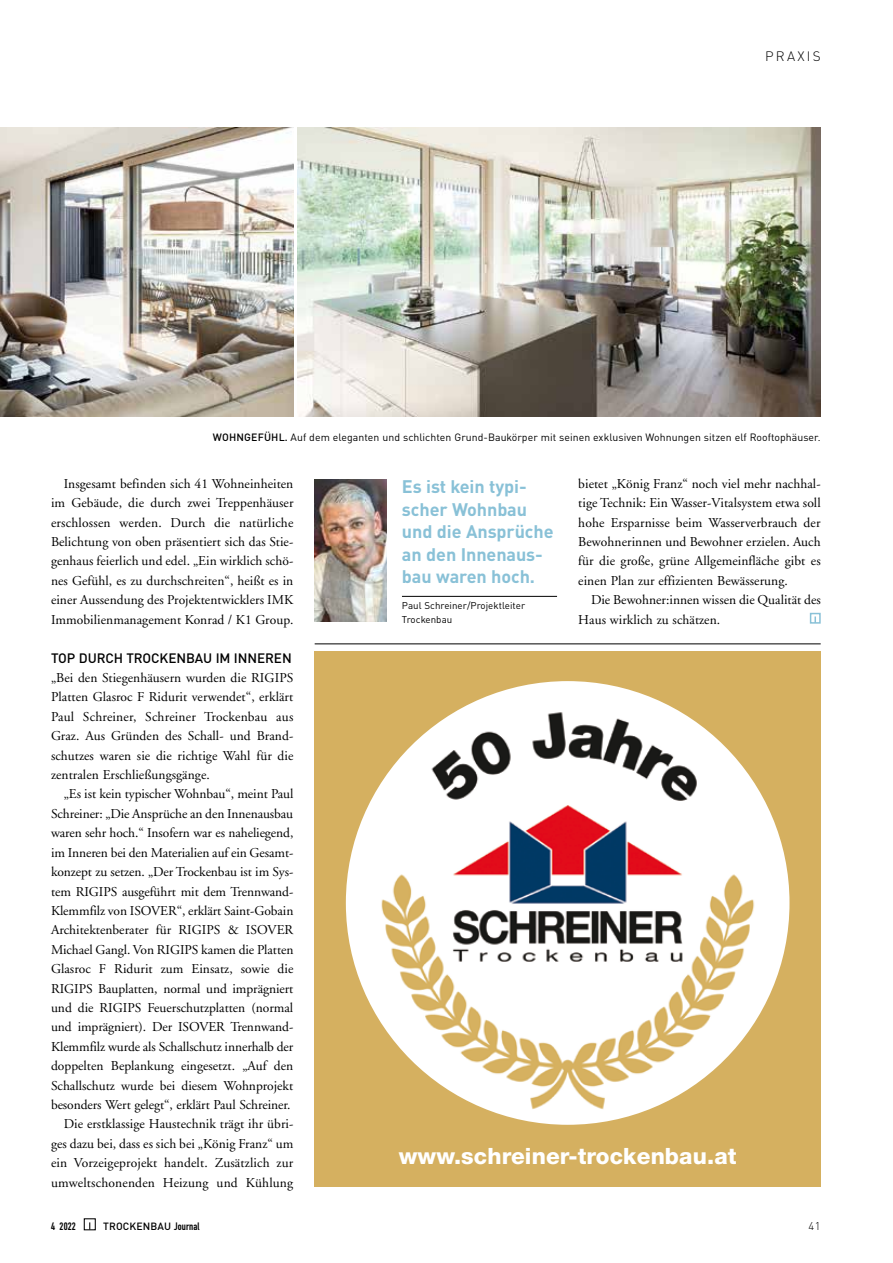
<style>
.page{position:relative;width:893px;height:1263px;background:#fff}
.page>*{position:absolute;margin:0;border:0;box-sizing:border-box;transform-origin:0 0}
.t1{font:800 22.5px "Helvetica Neue LT Pro";letter-spacing:.005em;color:#fff}
.t2{font:700 18px/22.5px "DINOT";letter-spacing:-.005em;color:#89c1d7}
.t3{font:13.5px/19.4px "Adobe Garamond";color:#000;text-align:justify}
.t4{font:500 13.5px "DINOT";letter-spacing:-.005em;color:#000}
.t5{font:300 13.5px "DINOT";letter-spacing:.165em;color:#000}
.t6{font:300 11.25px "DINOT";color:#000}
.t7{font:10.65px "DIN Engschrift Alternate";color:#000}
.t8{font:10.5px "DINOT";letter-spacing:.005em;color:#000}
.t9{font:500 10.35px "DINOT";letter-spacing:.015em;color:#000}
.t10{font:9.75px/13.5px "DINOT";letter-spacing:.005em;color:#000}
.s1{font-weight:500}
.s2{font-family:"DIN Engschrift Alternate";font-weight:400;font-size:10.65px}
</style>
<div class="page">
<div style="left:810px;top:613px;width:11px;height:11px;border:2px solid #89c1d7"></div>
<svg style="left:814px;top:616px;width:2px;height:7px"></svg>
<div style="left:84px;top:1218px;width:12px;height:12px;border:1px solid #000"></div>
<hr style="left:315px;top:643px;width:506px;height:1px;background:#000">
<div style="left:315px;top:651px;width:506px;height:535px;background:#d5b060"></div>
<img style="left:346px;top:681px;width:443px;height:444px;border-radius:222px">
<img style="left:0;top:128px;width:293px;height:289px">
<img style="left:298px;top:128px;width:523px;height:289px">
<hr style="left:402px;top:596px;width:155px;height:1px;background:#000">
<img style="left:315px;top:479px;width:72px;height:143px">
<p class="t5" style="left:765px;top:48px;width:57px">PRAXIS</p>
<p class="t8" style="left:213px;top:430px;width:609px"><span class="s1">WOHNGEFÜHL.</span> Auf dem eleganten und schlichten Grund-Baukörper mit seinen exklusiven Wohnungen sitzen elf Rooftophäuser.</p>
<h2 class="t2" style="left:402px;top:475px;width:153px">Es ist kein typi&shy;scher Wohnbau und die Ansprüche an den Innenaus&shy;bau waren hoch.</h2>
<p class="t10" style="left:402px;top:599px;width:125px">Paul Schreiner/Projektleiter<br>Trockenbau</p>
<p class="t3" style="left:51px;top:474px;width:244px;text-indent:13px">Insgesamt befinden sich 41 Wohneinheiten im Gebäude, die durch zwei Treppenhäuser erschlossen werden. Durch die natürliche Belichtung von oben präsentiert sich das Stie&shy;genhaus feierlich und edel. „Ein wirklich schö&shy;nes Gefühl, es zu durchschreiten“, heißt es in einer Aussendung des Projektentwicklers IMK Immobilienmanagement Konrad / K1 Group.</p>
<p class="t4" style="left:51px;top:649px;width:242px">TOP DURCH TROCKENBAU IM INNEREN</p>
<p class="t3" style="left:51px;top:668px;width:244px">„Bei den Stiegenhäusern wurden die RIGIPS Platten Glasroc F Ridurit verwendet“, erklärt Paul Schreiner, Schreiner Trockenbau aus Graz. Aus Gründen des Schall- und Brand&shy;schutzes waren sie die richtige Wahl für die zentralen Erschließungsgänge.</p>
<p class="t3" style="left:51px;top:785px;width:244px;text-align:right">„Es ist kein typischer Wohnbau“, meint Paul Schreiner: „Die Ansprüche an den Innenausbau waren sehr hoch.“ Insofern war es naheliegend, im Inneren bei den Materialien auf ein Gesamt&shy;konzept zu setzen. „Der Trockenbau ist im Sys&shy;tem RIGIPS ausgeführt mit dem Trennwand-Klemmfilz von ISOVER“, erklärt Saint-Gobain Architektenberater für RIGIPS &amp; ISOVER Michael Gangl. Von RIGIPS kamen die Platten Glasroc F Ridurit zum Einsatz, sowie die RIGIPS Bauplatten, normal und imprägniert und die RIGIPS Feuerschutzplatten (normal und imprägniert). Der ISOVER Trennwand-Klemmfilz wurde als Schallschutz innerhalb der doppelten Beplankung eingesetzt. „Auf den Schallschutz wurde bei diesem Wohnprojekt besonders Wert gelegt“, erklärt Paul Schreiner.<br>Die erstklassige Haustechnik trägt ihr übri&shy;ges dazu bei, dass es sich bei „König Franz“ um ein Vorzeigeprojekt handelt. Zusätzlich zur umweltschonenden Heizung und Kühlung</p>
<p class="t3" style="left:578px;top:474px;width:244px">bietet „König Franz“ noch viel mehr nachhal&shy;tige Technik: Ein Wasser-Vitalsystem etwa soll hohe Ersparnisse beim Wasserverbrauch der Bewohnerinnen und Bewohner erzielen. Auch für die große, grüne Allgemeinfläche gibt es einen Plan zur effizienten Bewässerung.</p>
<p class="t3" style="left:578px;top:591px;width:244px;text-indent:13px">Die Bewohner:innen wissen die Qualität des<br>Haus wirklich zu schätzen.</p>
<h1 class="t1" style="left:399px;top:1143px;width:339px">www.schreiner-trockenbau.at</h1>
<p class="t7" style="left:51px;top:1220px;width:26px">4 2022</p>
<p class="t9" style="left:103px;top:1220px;width:98px">TROCKENBAU <span class="s2">Journal</span></p>
<p class="t6" style="left:808px;top:1219px;width:14px">41</p>
</div>
